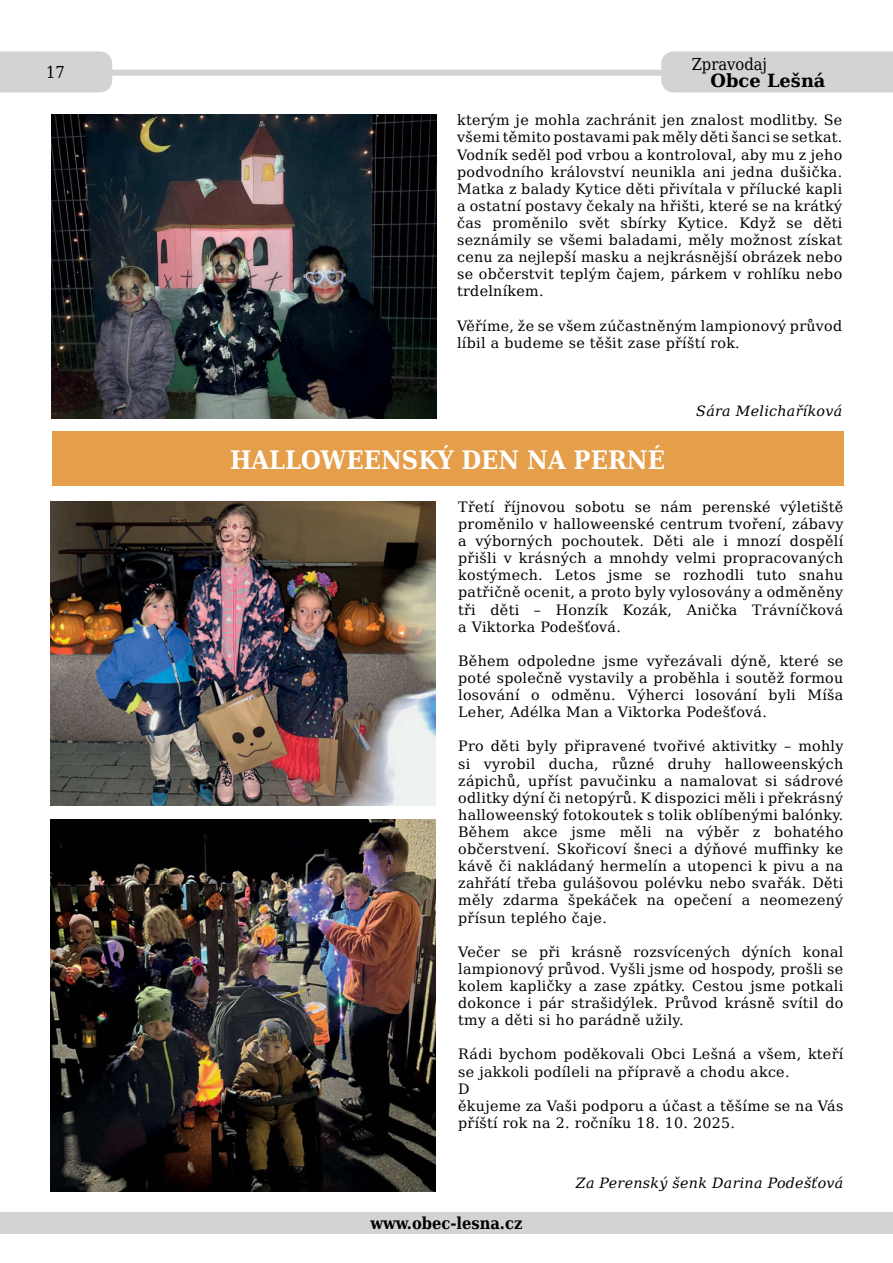
<style>
.page{position:relative;width:893px;height:1263px;background:#fff}
.page>*{position:absolute;margin:0;border:0;box-sizing:border-box;transform-origin:0 0}
.t1{font:700 25.5px "DejaVu Serif Condensed";color:#fff}
.t2{font:700 18px "DejaVu Serif";color:#000}
.t3{font:700 16.5px "DejaVu Serif Condensed";color:#000}
.t4{font:16.5px "DejaVu Serif Condensed";color:#000}
.t5{font:14.25px/17.1px "DejaVu Serif";letter-spacing:.02em;color:#000;text-align:justify}
.t6{font:italic 14.25px "DejaVu Serif";letter-spacing:.02em;color:#000}
</style>
<div class="page">
<div style="left:0;top:1212px;width:892px;height:21px;background:#d1d3d4"></div>
<div style="left:0;top:51px;width:112px;height:41px;background:#d1d3d4"></div>
<div style="left:661px;top:51px;width:231px;height:41px;background:#d1d3d4"></div>
<div style="left:110px;top:70px;width:553px;height:6px;background:#d1d3d4"></div>
<div style="left:52px;top:432px;width:791px;height:54px;background:#e59f4a"></div>
<img style="left:52px;top:114px;width:385px;height:304px">
<img style="left:51px;top:819px;width:384px;height:371px">
<img style="left:51px;top:501px;width:384px;height:304px">
<p class="t4" style="left:46px;top:60px;width:20px">17</p>
<p class="t4" style="left:691px;top:52px;width:77px">Zpravodaj</p>
<p class="t2" style="left:710px;top:66px;width:116px">Obce Lešná</p>
<p class="t5" style="left:457px;top:111px;width:386px">kterým je mohla zachránit jen znalost modlitby. Se všemi těmito postavami pak měly děti šanci se setkat.<br>Vodník seděl pod vrbou a kontroloval, aby mu z jeho podvodního království neunikla ani jedna dušička.<br>Matka z balady Kytice děti přivítala v přílucké kapli a ostatní postavy čekaly na hřišti, které se na krátký čas proměnilo svět sbírky Kytice. Když se děti seznámily se všemi baladami, měly možnost získat cenu za nejlepší masku a nejkrásnější obrázek nebo se občerstvit teplým čajem, párkem v rohlíku nebo trdelníkem.</p>
<p class="t5" style="left:457px;top:316px;width:386px">Věříme, že se všem zúčastněným lampionový průvod líbil a budeme se těšit zase příští rok.</p>
<h1 class="t1" style="left:230px;top:439px;width:436px">HALLOWEENSKÝ DEN NA PERNÉ</h1>
<p class="t6" style="left:696px;top:400px;width:147px">Sára Melichaříková</p>
<p class="t5" style="left:458px;top:497px;width:386px">Třetí říjnovou sobotu se nám perenské výletiště proměnilo v halloweenské centrum tvoření, zábavy a výborných pochoutek. Děti ale i mnozí dospělí přišli v krásných a mnohdy velmi propracovaných kostýmech. Letos jsme se rozhodli tuto snahu patřičně ocenit, a proto byly vylosovány a odměněny tři děti – Honzík Kozák, Anička Trávníčková a Viktorka Podešťová.</p>
<p class="t5" style="left:458px;top:651px;width:386px">Během odpoledne jsme vyřezávali dýně, které se poté společně vystavily a proběhla i soutěž formou losování o odměnu. Výherci losování byli Míša Leher, Adélka Man a Viktorka Podešťová.</p>
<p class="t5" style="left:458px;top:737px;width:386px">Pro děti byly připravené tvořivé aktivitky – mohly si vyrobil ducha, různé druhy halloweenských zápichů, upříst pavučinku a namalovat si sádrové odlitky dýní či netopýrů. K dispozici měli i překrásný halloweenský fotokoutek s tolik oblíbenými balónky.<br>Během akce jsme měli na výběr z bohatého občerstvení. Skořicoví šneci a dýňové muffinky ke kávě či nakládaný hermelín a utopenci k pivu a na zahřátí třeba gulášovou polévku nebo svařák. Děti měly zdarma špekáček na opečení a neomezený přísun teplého čaje.</p>
<p class="t5" style="left:458px;top:942px;width:386px">Večer se při krásně rozsvícených dýních konal lampionový průvod. Vyšli jsme od hospody, prošli se kolem kapličky a zase zpátky. Cestou jsme potkali dokonce i pár strašidýlek. Průvod krásně svítil do tmy a děti si ho parádně užily.</p>
<p class="t5" style="left:458px;top:1045px;width:386px;text-align:left">Rádi bychom poděkovali Obci Lešná a všem, kteří se jakkoli podíleli na přípravě a chodu akce.<br>D<br>ěkujeme za Vaši podporu a účast a těšíme se na Vás příští rok na 2. ročníku 18. 10. 2025.</p>
<p class="t3" style="left:370px;top:1209px;width:153px">www.obec-lesna.cz</p>
<p class="t6" style="left:575px;top:1171px;width:269px">Za Perenský šenk Darina Podešťová</p>
</div>
